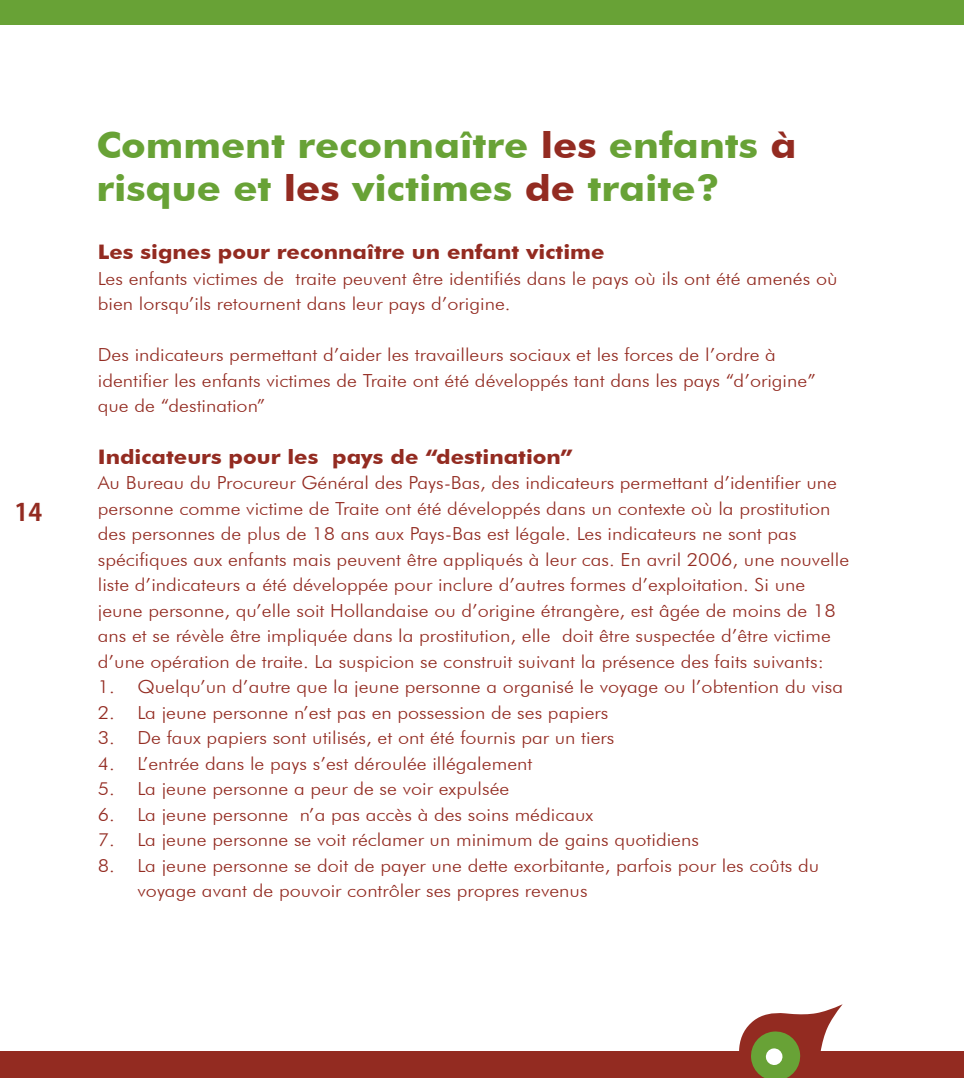
<style>
.page{position:relative;width:964px;height:1078px;background:#fff}
.page>*{position:absolute;margin:0;border:0;box-sizing:border-box;transform-origin:0 0}
.t1{font:700 36px/43.2px "Futura BT";color:#68a236;scale:1.1 1}
.t2{font:700 24px "Koz Go Pro";color:#932b21}
.t3{font:700 20px "Futura BT";color:#932b21;scale:1.1 1}
.t4{font:300 18px/25.6px "Futura BT";color:#932b21;scale:1.1 1}
.s1{color:#932b21}
</style>
<div class="page">
<div style="left:0;top:0;width:964px;height:25px;background:#68a236"></div>
<div style="left:0;top:1051px;width:964px;height:26px;background:#932b21"></div>
<svg style="left:739px;top:1004px;width:103px;height:73px"></svg>
<svg style="left:765px;top:1047px;width:18px;height:18px"></svg>
<h2 class="t2" style="left:15px;top:497px;width:29px">14</h2>
<h1 class="t1" style="left:96px;top:123px;width:638px">Comment reconnaître <span class="s1">les</span> enfants <span class="s1">à </span>risque et <span class="s1">les</span> victimes <span class="s1">de</span> traite?</h1>
<p class="t3" style="left:98px;top:240px;width:462px">Les signes pour reconnaître un enfant victime</p>
<p class="t4" style="left:98px;top:265px;width:674px">Les enfants victimes de traite peuvent être identifiés dans le pays où ils ont été amenés où bien lorsqu’ils retournent dans leur pays d’origine.</p>
<p class="t4" style="left:98px;top:342px;width:654px">Des indicateurs permettant d’aider les travailleurs sociaux et les forces de l’ordre à identifier les enfants victimes de Traite ont été développés tant dans les pays “d’origine” que de “destination”</p>
<p class="t3" style="left:98px;top:444px;width:433px">Indicateurs pour les pays de “destination”</p>
<p class="t4" style="left:98px;top:469px;width:684px">Au Bureau du Procureur Général des Pays-Bas, des indicateurs permettant d’identifier une personne comme victime de Traite ont été développés dans un contexte où la prostitution des personnes de plus de 18 ans aux Pays-Bas est légale. Les indicateurs ne sont pas spécifiques aux enfants mais peuvent être appliqués à leur cas. En avril 2006, une nouvelle liste d’indicateurs a été développée pour inclure d’autres formes d’exploitation. Si une jeune personne, qu’elle soit Hollandaise ou d’origine étrangère, est âgée de moins de 18 ans et se révèle être impliquée dans la prostitution, elle doit être suspectée d’être victime d’une opération de traite. La suspicion se construit suivant la présence des faits suivants:</p>
<p class="t4" style="left:98px;top:673px;width:679px">1. Quelqu’un d’autre que la jeune personne a organisé le voyage ou l’obtention du visa</p>
<p class="t4" style="left:98px;top:699px;width:466px">2. La jeune personne n’est pas en possession de ses papiers</p>
<p class="t4" style="left:98px;top:724px;width:471px">3. De faux papiers sont utilisés, et ont été fournis par un tiers</p>
<p class="t4" style="left:98px;top:750px;width:397px">4. L’entrée dans le pays s’est déroulée illégalement</p>
<p class="t4" style="left:98px;top:775px;width:376px">5. La jeune personne a peur de se voir expulsée</p>
<p class="t4" style="left:98px;top:801px;width:452px">6. La jeune personne n’a pas accès à des soins médicaux</p>
<p class="t4" style="left:98px;top:826px;width:548px">7. La jeune personne se voit réclamer un minimum de gains quotidiens</p>
<p class="t4" style="left:137px;top:852px;width:621px;text-indent:-40px">8. La jeune personne se doit de payer une dette exorbitante, parfois pour les coûts du voyage avant de pouvoir contrôler ses propres revenus</p>
</div>
